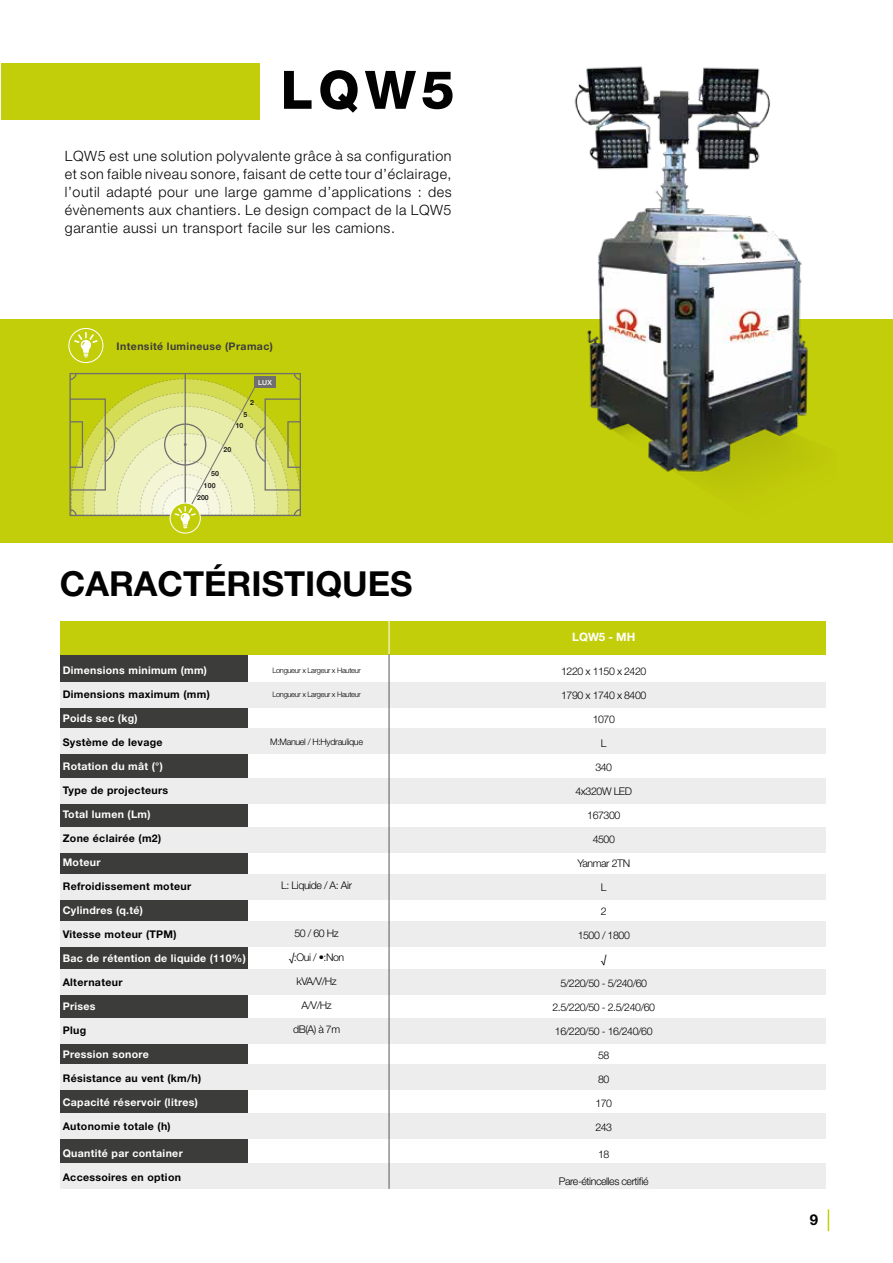
<style>
.page{position:relative;width:893px;height:1263px;background:#fff}
.page>*{position:absolute;margin:0;border:0;box-sizing:border-box;transform-origin:0 0}
.t1{font:800 52.95px "Helvetica Neue";color:#020203}
.t2{font:700 34.5px "Helvetica Neue LT Pro";color:#020203}
.t3{font:700 15px "Helvetica Neue LT Pro";color:#000}
.t4{font:300 14.25px/18px "Helvetica Neue LT Pro";letter-spacing:.04em;color:#020203;text-align:justify}
.t5{font:700 11.55px "Helvetica Neue";color:#fff}
.t6{font:300 10.65px "Helvetica Neue LT Pro";letter-spacing:-.04em;color:#000}
.t7{font:700 10.65px "Helvetica Neue";letter-spacing:.03em;color:#000}
.t8{font:700 10.65px "Helvetica Neue";letter-spacing:.03em;color:#fff}
.t9{font:700 10.5px "Helvetica Neue LT Pro";letter-spacing:.04em;color:#3c3c3b}
.t10{font:300 9px "Helvetica Neue LT Pro";letter-spacing:-.04em;color:#000}
.t11{font:300 7.5px "Helvetica Neue LT Pro";letter-spacing:-.04em;color:#000}
.t12{font:500 6.9px "Helvetica Neue LT Pro";color:#000}
.t13{font:500 6.9px "Helvetica Neue LT Pro";color:#fff}
</style>
<div class="page">
<div style="left:1px;top:64px;width:259px;height:56px;background:#c3ce0a"></div>
<div style="left:0;top:319px;width:893px;height:223px;background:#c3ce0a"></div>
<img style="left:574px;top:66px;width:234px;height:413px">
<div style="left:60px;top:638px;width:187px;height:551px;background:#3c3c3b"></div>
<div style="left:60px;top:682px;width:765px;height:25px;background:#ededed"></div>
<div style="left:60px;top:729px;width:765px;height:25px;background:#ededed"></div>
<div style="left:60px;top:778px;width:765px;height:25px;background:#ededed"></div>
<div style="left:60px;top:827px;width:765px;height:25px;background:#ededed"></div>
<div style="left:60px;top:874px;width:765px;height:25px;background:#ededed"></div>
<div style="left:60px;top:921px;width:765px;height:25px;background:#ededed"></div>
<div style="left:60px;top:969px;width:765px;height:25px;background:#ededed"></div>
<div style="left:60px;top:1018px;width:765px;height:25px;background:#ededed"></div>
<div style="left:60px;top:1065px;width:765px;height:25px;background:#ededed"></div>
<div style="left:60px;top:1113px;width:765px;height:26px;background:#ededed"></div>
<div style="left:60px;top:1164px;width:765px;height:25px;background:#ededed"></div>
<div style="left:60px;top:621px;width:765px;height:33px;background:#c3ce0a"></div>
<hr style="left:389px;top:621px;width:1px;height:33px;background:#fff">
<hr style="left:389px;top:654px;width:1px;height:535px;background:#575756">
<div style="left:170px;top:503px;width:31px;height:30px;border:1px solid #fff;border-radius:50%"></div>
<svg style="left:69px;top:373px;width:232px;height:156px"></svg>
<svg style="left:69px;top:329px;width:34px;height:33px"></svg>
<div style="left:68px;top:328px;width:35px;height:35px;border:1px solid #fff;border-radius:50%"></div>
<svg style="left:74px;top:332px;width:24px;height:26px"></svg>
<svg style="left:828px;top:1209px;width:1px;height:22px"></svg>
<h1 class="t1" style="left:281px;top:58px;width:176px">LQW5</h1>
<p class="t4" style="left:65px;top:146px;width:388px">LQW5 est une solution polyvalente grâce à sa configuration et son faible niveau sonore, faisant de cette tour d’éclairage, l’outil adapté pour une large gamme d’applications : des évènements aux chantiers. Le design compact de la LQW5 garantie aussi un transport facile sur les camions.</p>
<p class="t9" style="left:117px;top:340px;width:158px">Intensité lumineuse (Pramac)</p>
<p class="t13" style="left:258px;top:378px;width:15px">LUX</p>
<p class="t12" style="left:250px;top:399px;width:5px">2</p>
<p class="t12" style="left:244px;top:410px;width:5px">5</p>
<p class="t12" style="left:236px;top:422px;width:9px">10</p>
<p class="t12" style="left:224px;top:445px;width:9px">20</p>
<p class="t12" style="left:211px;top:469px;width:9px">50</p>
<p class="t12" style="left:204px;top:481px;width:13px">100</p>
<p class="t12" style="left:197px;top:494px;width:13px">200</p>
<h2 class="t2" style="left:60px;top:563px;width:354px">CARACTÉRISTIQUES</h2>
<p class="t8" style="left:63px;top:664px;width:146px">Dimensions minimum (mm)</p>
<p class="t7" style="left:63px;top:688px;width:149px">Dimensions maximum (mm)</p>
<p class="t8" style="left:63px;top:712px;width:77px">Poids sec (kg)</p>
<p class="t7" style="left:63px;top:736px;width:101px">Système de levage</p>
<p class="t8" style="left:63px;top:760px;width:102px">Rotation du mât (°)</p>
<p class="t7" style="left:63px;top:784px;width:107px">Type de projecteurs</p>
<p class="t8" style="left:63px;top:808px;width:89px">Total lumen (Lm)</p>
<p class="t7" style="left:63px;top:832px;width:100px">Zone éclairée (m2)</p>
<p class="t8" style="left:63px;top:856px;width:39px">Moteur</p>
<p class="t7" style="left:63px;top:880px;width:130px">Refroidissement moteur</p>
<p class="t8" style="left:63px;top:904px;width:82px">Cylindres (q.té)</p>
<p class="t7" style="left:63px;top:928px;width:115px">Vitesse moteur (TPM)</p>
<p class="t8" style="left:63px;top:952px;width:185px">Bac de rétention de liquide (110%)</p>
<p class="t7" style="left:63px;top:976px;width:61px">Alternateur</p>
<p class="t8" style="left:63px;top:1000px;width:34px">Prises</p>
<p class="t7" style="left:63px;top:1024px;width:25px">Plug</p>
<p class="t8" style="left:63px;top:1048px;width:88px">Pression sonore</p>
<p class="t7" style="left:63px;top:1072px;width:140px">Résistance au vent (km/h)</p>
<p class="t8" style="left:63px;top:1096px;width:137px">Capacité réservoir (litres)</p>
<p class="t7" style="left:63px;top:1120px;width:110px">Autonomie totale (h)</p>
<p class="t8" style="left:63px;top:1147px;width:122px">Quantité par container</p>
<p class="t7" style="left:63px;top:1171px;width:120px">Accessoires en option</p>
<p class="t11" style="left:272px;top:665px;width:90px">Longueur x Largeur x Hauteur</p>
<p class="t11" style="left:272px;top:689px;width:90px">Longueur x Largeur x Hauteur</p>
<p class="t10" style="left:270px;top:736px;width:94px">M:Manuel / H:Hydraulique</p>
<p class="t6" style="left:281px;top:878px;width:72px">L: Liquide / A: Air</p>
<p class="t6" style="left:294px;top:926px;width:46px">50 / 60 Hz</p>
<p class="t6" style="left:289px;top:950px;width:57px">√:Oui / •:Non</p>
<p class="t6" style="left:296px;top:974px;width:42px">kVA/V/Hz</p>
<p class="t6" style="left:302px;top:998px;width:32px">A/V/Hz</p>
<p class="t6" style="left:293px;top:1022px;width:49px">dB(A) à 7m</p>
<p class="t5" style="left:572px;top:629px;width:65px">LQW5 - MH</p>
<p class="t6" style="left:561px;top:664px;width:87px">1220 x 1150 x 2420</p>
<p class="t6" style="left:561px;top:688px;width:87px">1790 x 1740 x 8400</p>
<p class="t6" style="left:593px;top:712px;width:24px">1070</p>
<p class="t6" style="left:601px;top:736px;width:7px">L</p>
<p class="t6" style="left:595px;top:760px;width:18px">340</p>
<p class="t6" style="left:575px;top:784px;width:58px">4x320W LED</p>
<p class="t6" style="left:587px;top:808px;width:35px">167300</p>
<p class="t6" style="left:593px;top:832px;width:24px">4500</p>
<p class="t6" style="left:577px;top:856px;width:54px">Yanmar 2TN</p>
<p class="t6" style="left:601px;top:880px;width:7px">L</p>
<p class="t6" style="left:601px;top:904px;width:7px">2</p>
<p class="t6" style="left:578px;top:928px;width:54px">1500 / 1800</p>
<p class="t6" style="left:601px;top:952px;width:7px">√</p>
<p class="t6" style="left:560px;top:976px;width:88px">5/220/50 - 5/240/60</p>
<p class="t6" style="left:552px;top:1000px;width:104px">2.5/220/50 - 2.5/240/60</p>
<p class="t6" style="left:555px;top:1024px;width:99px">16/220/50 - 16/240/60</p>
<p class="t6" style="left:598px;top:1048px;width:13px">58</p>
<p class="t6" style="left:598px;top:1072px;width:13px">80</p>
<p class="t6" style="left:595px;top:1096px;width:18px">170</p>
<p class="t6" style="left:595px;top:1120px;width:18px">243</p>
<p class="t6" style="left:598px;top:1147px;width:13px">18</p>
<p class="t6" style="left:559px;top:1174px;width:91px">Pare-étincelles certifié</p>
<p class="t3" style="left:810px;top:1210px;width:10px">9</p>
</div>
